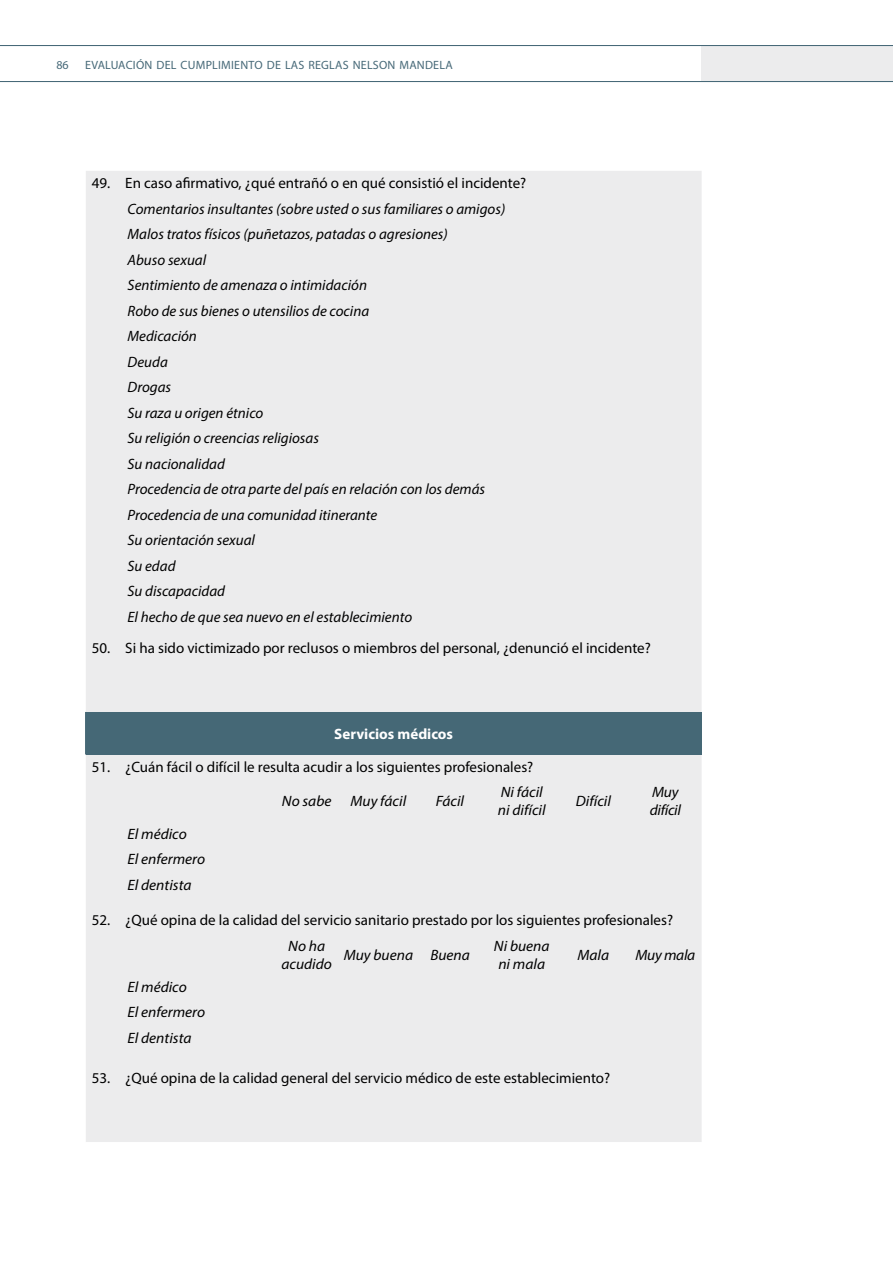
<style>
.page{position:relative;width:893px;height:1263px;background:#fff}
.page>*{position:absolute;margin:0;border:0;box-sizing:border-box;transform-origin:0 0}
.t1{font:italic 15px/25.5px "Myriad Pro";color:#000}
.t2{font:15px "Myriad Pro";color:#000}
.t3{font:700 15px "Myriad Pro";color:#fff}
.t4{font:italic 15px/18px "Myriad Pro";letter-spacing:-.02em;color:#000}
.t5{font:12px "Myriad Pro";letter-spacing:.02em;color:#476978}
</style>
<div class="page">
<div style="left:702px;top:45px;width:191px;height:36px;background:#ececed"></div>
<hr style="left:0;top:45px;width:893px;height:1px;background:#476978">
<hr style="left:0;top:81px;width:893px;height:1px;background:#476978">
<div style="left:86px;top:171px;width:616px;height:971px;background:#ececed"></div>
<div style="left:86px;top:712px;width:616px;height:42px;background:#456876"></div>
<hr style="left:85px;top:712px;width:2px;height:42px;background:#456876">
<p class="t5" style="left:56px;top:57px;width:14px">86</p>
<p class="t5" style="left:85px;top:57px;width:369px">EVALUACIÓN DEL CUMPLIMIENTO DE LAS REGLAS NELSON MANDELA</p>
<p class="t2" style="left:92px;top:174px;width:436px">49. En caso afirmativo, ¿qué entrañó o en qué consistió el incidente?</p>
<p class="t1" style="left:128px;top:196px;width:379px">Comentarios insultantes (sobre usted o sus familiares o amigos)<br>Malos tratos físicos (puñetazos, patadas o agresiones)<br>Abuso sexual<br>Sentimiento de amenaza o intimidación<br>Robo de sus bienes o utensilios de cocina<br>Medicación<br>Deuda<br>Drogas<br>Su raza u origen étnico<br>Su religión o creencias religiosas<br>Su nacionalidad<br>Procedencia de otra parte del país en relación con los demás<br>Procedencia de una comunidad itinerante<br>Su orientación sexual<br>Su edad<br>Su discapacidad<br>El hecho de que sea nuevo en el establecimiento</p>
<p class="t2" style="left:92px;top:638px;width:561px">50. Si ha sido victimizado por reclusos o miembros del personal, ¿denunció el incidente?</p>
<p class="t3" style="left:334px;top:724px;width:120px">Servicios médicos</p>
<p class="t2" style="left:92px;top:757px;width:443px">51. ¿Cuán fácil o difícil le resulta acudir a los siguientes profesionales?</p>
<p class="t1" style="left:282px;top:788px;width:51px">No sabe</p>
<p class="t1" style="left:350px;top:788px;width:57px">Muy fácil</p>
<p class="t1" style="left:436px;top:788px;width:30px">Fácil</p>
<p class="t1" style="left:498px;top:783px;width:49px;line-height:18px">Ni fácil ni difícil</p>
<p class="t1" style="left:576px;top:788px;width:37px">Difícil</p>
<p class="t4" style="left:650px;top:783px;width:33px">Muy difícil</p>
<p class="t1" style="left:128px;top:820px;width:79px">El médico<br>El enfermero<br>El dentista</p>
<p class="t2" style="left:92px;top:911px;width:583px">52. ¿Qué opina de la calidad del servicio sanitario prestado por los siguientes profesionales?</p>
<p class="t1" style="left:281px;top:936px;width:52px;line-height:18px;text-align:center">No ha acudido</p>
<p class="t1" style="left:344px;top:942px;width:128px">Muy buena Buena</p>
<p class="t1" style="left:494px;top:936px;width:57px;line-height:18px">Ni buena ni mala</p>
<p class="t1" style="left:577px;top:942px;width:33px">Mala</p>
<p class="t1" style="left:635px;top:942px;width:61px">Muy mala</p>
<p class="t1" style="left:128px;top:974px;width:79px">El médico<br>El enfermero<br>El dentista</p>
<p class="t2" style="left:92px;top:1068px;width:520px">53. ¿Qué opina de la calidad general del servicio médico de este establecimiento?</p>
</div>
